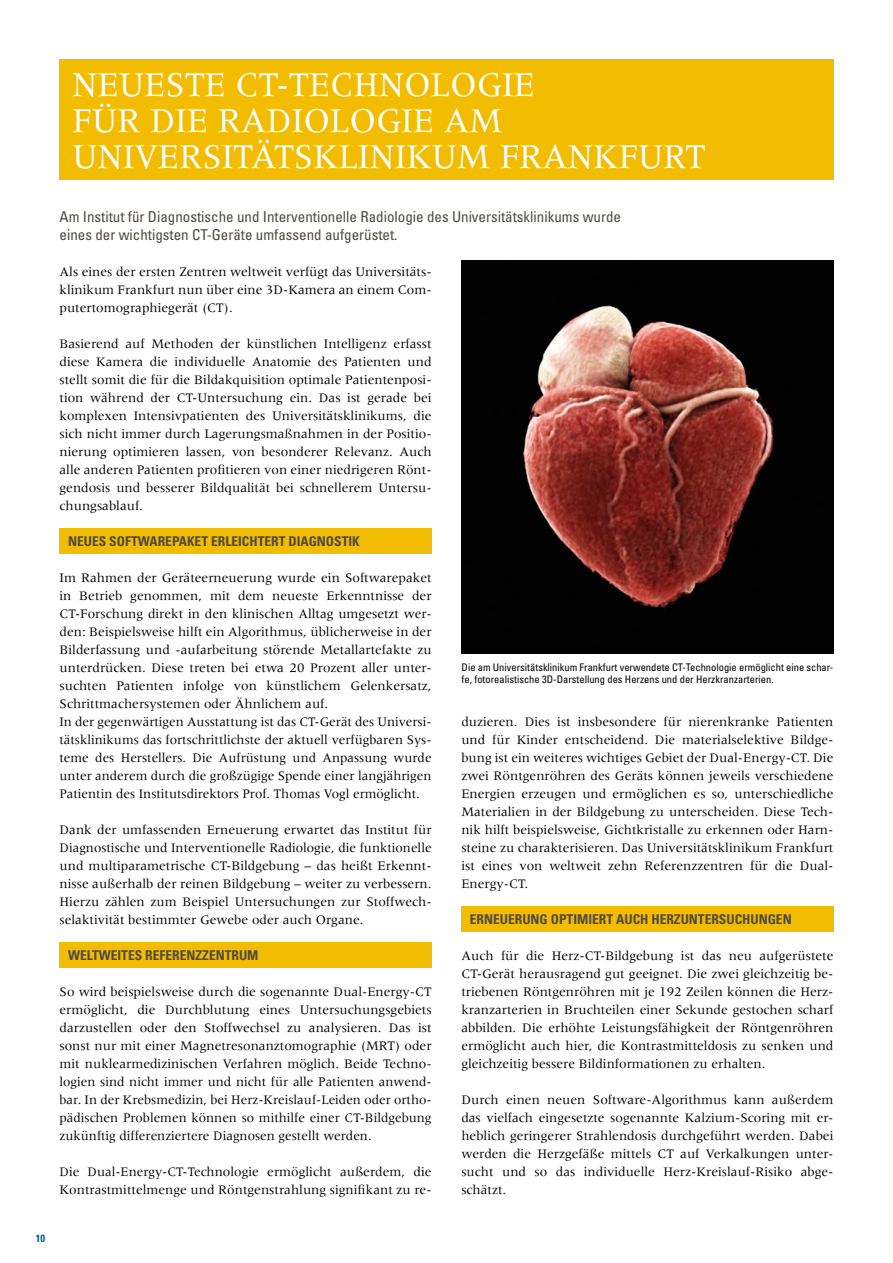
<style>
.page{position:relative;width:893px;height:1263px;background:#fff}
.page>*{position:absolute;margin:0;border:0;box-sizing:border-box;transform-origin:0 0}
.t1{font:36px/36px "Meridien LT Std";letter-spacing:-.005em;color:#fff}
.t2{font:condensed 15px/18px "Univers";color:#4f4a45}
.t3{font:13.5px/18px "Meridien LT Std";color:#000;text-align:justify}
.t4{font:700 condensed 13.5px "Univers";color:#4f4a45}
.t5{font:condensed 10.5px/12.6px "Univers";color:#000}
.t6{font:700 condensed 10.5px "Univers";color:#006293}
</style>
<div class="page">
<div style="left:60px;top:528px;width:372px;height:25px;background:#f2bc00"></div>
<div style="left:60px;top:942px;width:372px;height:25px;background:#f2bc00"></div>
<div style="left:461px;top:906px;width:372px;height:25px;background:#f2bc00"></div>
<div style="left:60px;top:60px;width:774px;height:120px;background:#f2bc00"></div>
<img style="left:461px;top:261px;width:373px;height:393px">
<h1 class="t1" style="left:72px;top:66px;width:635px">NEUESTE CT-TECHNOLOGIE<br>FÜR DIE RADIOLOGIE AM<br>UNIVERSITÄTSKLINIKUM FRANKFURT</h1>
<p class="t2" style="left:60px;top:207px;width:563px">Am Institut für Diagnostische und Interventionelle Radiologie des Universitätsklinikums wurde eines der wichtigsten CT-Geräte umfassend aufgerüstet.</p>
<p class="t3" style="left:60px;top:262px;width:374px">Als eines der ersten Zentren weltweit verfügt das Universitäts&shy;klinikum Frankfurt nun über eine 3D-Kamera an einem Com&shy;putertomographiegerät (CT).</p>
<p class="t3" style="left:60px;top:334px;width:374px">Basierend auf Methoden der künstlichen Intelligenz erfasst diese Kamera die individuelle Anatomie des Patienten und stellt somit die für die Bildakquisition optimale Patientenposi&shy;tion während der CT-Untersuchung ein. Das ist gerade bei komplexen Intensivpatienten des Universitätsklinikums, die sich nicht immer durch Lagerungsmaßnahmen in der Positio&shy;nierung optimieren lassen, von besonderer Relevanz. Auch alle anderen Patienten profitieren von einer niedrigeren Rönt&shy;gendosis und besserer Bildqualität bei schnellerem Untersu&shy;chungsablauf.</p>
<p class="t4" style="left:68px;top:532px;width:293px">NEUES SOFTWAREPAKET ERLEICHTERT DIAGNOSTIK</p>
<p class="t3" style="left:60px;top:568px;width:374px;text-align:left">Im Rahmen der Geräteerneuerung wurde ein Softwarepaket in Betrieb genommen, mit dem neueste Erkenntnisse der CT-Forschung direkt in den klinischen Alltag umgesetzt wer&shy;den: Beispielsweise hilft ein Algorithmus, üblicherweise in der Bilderfassung und -aufarbeitung störende Metallartefakte zu unterdrücken. Diese treten bei etwa 20 Prozent aller unter&shy;suchten Patienten infolge von künstlichem Gelenkersatz, Schrittmachersystemen oder Ähnlichem auf.<br>In der gegenwärtigen Ausstattung ist das CT-Gerät des Universi&shy;tätsklinikums das fortschrittlichste der aktuell verfügbaren Sys&shy;teme des Herstellers. Die Aufrüstung und Anpassung wurde unter anderem durch die großzügige Spende einer langjährigen Patientin des Institutsdirektors Prof. Thomas Vogl ermöglicht.</p>
<p class="t3" style="left:60px;top:820px;width:374px;text-align:left">Dank der umfassenden Erneuerung erwartet das Institut für Diagnostische und Interventionelle Radiologie, die funktionelle und multiparametrische CT-Bildgebung – das heißt Erkennt&shy;nisse außerhalb der reinen Bildgebung – weiter zu verbessern.<br>Hierzu zählen zum Beispiel Untersuchungen zur Stoffwech&shy;selaktivität bestimmter Gewebe oder auch Organe.</p>
<p class="t4" style="left:68px;top:946px;width:192px">WELTWEITES REFERENZZENTRUM</p>
<p class="t3" style="left:60px;top:982px;width:374px">So wird beispielsweise durch die sogenannte Dual-Energy-CT ermöglicht, die Durchblutung eines Untersuchungsgebiets darzustellen oder den Stoffwechsel zu analysieren. Das ist sonst nur mit einer Magnetresonanztomographie (MRT) oder mit nuklearmedizinischen Verfahren möglich. Beide Techno&shy;logien sind nicht immer und nicht für alle Patienten anwend&shy;bar. In der Krebsmedizin, bei Herz-Kreislauf-Leiden oder ortho&shy;pädischen Problemen können so mithilfe einer CT-Bildgebung zukünftig differenziertere Diagnosen gestellt werden.</p>
<p class="t3" style="left:60px;top:1162px;width:374px">Die Dual-Energy-CT-Technologie ermöglicht außerdem, die<br>Kontrastmittelmenge und Röntgenstrahlung signifikant zu re-</p>
<p class="t5" style="left:462px;top:660px;width:373px">Die am Universitätsklinikum Frankfurt verwendete CT-Technologie ermöglicht eine schar&shy;fe, fotorealistische 3D-Darstellung des Herzens und der Herzkranzarterien.</p>
<p class="t3" style="left:461px;top:712px;width:374px">duzieren. Dies ist insbesondere für nierenkranke Patienten und für Kinder entscheidend. Die materialselektive Bildge&shy;bung ist ein weiteres wichtiges Gebiet der Dual-Energy-CT. Die zwei Röntgenröhren des Geräts können jeweils verschiedene Energien erzeugen und ermöglichen es so, unterschiedliche Materialien in der Bildgebung zu unterscheiden. Diese Tech&shy;nik hilft beispielsweise, Gichtkristalle zu erkennen oder Harn&shy;steine zu charakterisieren. Das Universitätsklinikum Frankfurt ist eines von weltweit zehn Referenzzentren für die Dual-Energy-CT.</p>
<p class="t4" style="left:470px;top:910px;width:323px">ERNEUERUNG OPTIMIERT AUCH HERZUNTERSUCHUNGEN</p>
<p class="t3" style="left:461px;top:946px;width:374px">Auch für die Herz-CT-Bildgebung ist das neu aufgerüstete CT-Gerät herausragend gut geeignet. Die zwei gleichzeitig be&shy;triebenen Röntgenröhren mit je 192 Zeilen können die Herz&shy;kranzarterien in Bruchteilen einer Sekunde gestochen scharf abbilden. Die erhöhte Leistungsfähigkeit der Röntgenröhren ermöglicht auch hier, die Kontrastmitteldosis zu senken und gleichzeitig bessere Bildinformationen zu erhalten.</p>
<p class="t3" style="left:461px;top:1090px;width:374px">Durch einen neuen Software-Algorithmus kann außerdem das vielfach eingesetzte sogenannte Kalzium-Scoring mit er&shy;heblich geringerer Strahlendosis durchgeführt werden. Dabei werden die Herzgefäße mittels CT auf Verkalkungen unter&shy;sucht und so das individuelle Herz-Kreislauf-Risiko abge&shy;schätzt.</p>
<p class="t6" style="left:36px;top:1231px;width:11px">10</p>
</div>
